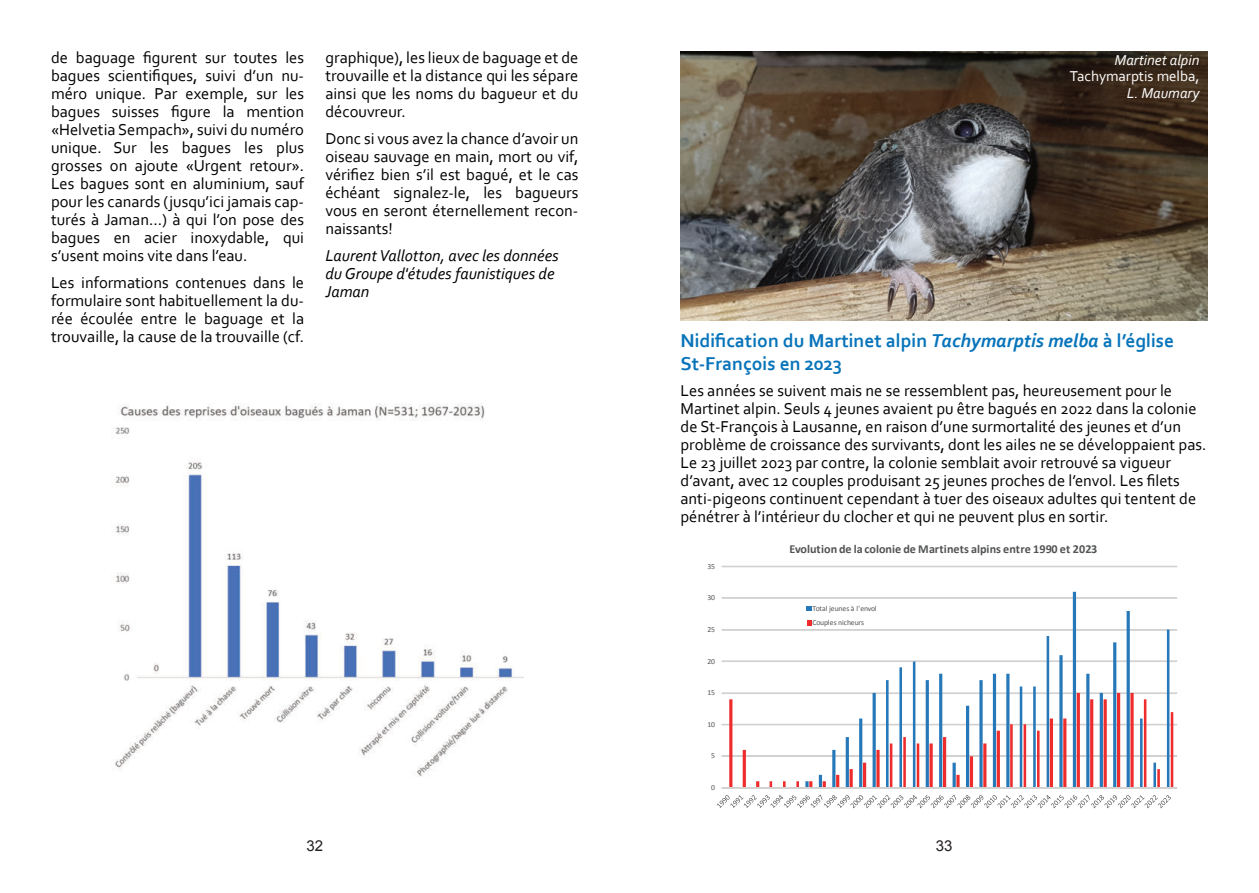
<style>
.page{position:relative;width:1259px;height:893px;background:#fff}
.page>*{position:absolute;margin:0;border:0;box-sizing:border-box;transform-origin:0 0}
.t1{font:700 19.5px/23.5px "Corbel";color:#0774ba}
.t2{font:16.5px/18px "Corbel";color:#000001;text-align:justify}
.t3{font:italic 16.5px/18px "Corbel";color:#000001}
.t4{font:italic 15px "Corbel";color:#fff}
.t5{font:15px "Corbel";color:#fff}
.t6{font:15px "Arial";color:#231f20}
.t7{font:700 12.15px "Calibri";letter-spacing:.015em;color:#525354}
.t8{font:7.65px/14.4px "Calibri";letter-spacing:-.01em;color:#525354}
.s1{font-style:italic}
</style>
<div class="page">
<img style="left:115px;top:404px;width:408px;height:373px">
<img style="left:680px;top:51px;width:528px;height:270px">
<hr style="left:722px;top:630px;width:454px;height:1px;background:#d2d1cf">
<hr style="left:722px;top:598px;width:454px;height:1px;background:#d2d1cf">
<div style="left:721px;top:755px;width:456px;height:2px;border:1px solid #d2d1cf"></div>
<div style="left:721px;top:724px;width:456px;height:1px;border:1px solid #d2d1cf"></div>
<div style="left:721px;top:693px;width:456px;height:1px;border:1px solid #d2d1cf"></div>
<div style="left:721px;top:661px;width:456px;height:1px;border:1px solid #d2d1cf"></div>
<div style="left:721px;top:629px;width:456px;height:1px;border:1px solid #d2d1cf"></div>
<div style="left:721px;top:597px;width:456px;height:1px;border:1px solid #d2d1cf"></div>
<div style="left:721px;top:566px;width:456px;height:1px;border:1px solid #d2d1cf"></div>
<hr style="left:832px;top:750px;width:3px;height:38px;background:#2678b8">
<svg style="left:845px;top:737px;width:4px;height:50px"></svg>
<hr style="left:859px;top:718px;width:3px;height:70px;background:#2678b8">
<hr style="left:872px;top:693px;width:3px;height:95px;background:#2678b8">
<hr style="left:886px;top:680px;width:2px;height:108px;background:#2678b8">
<hr style="left:899px;top:667px;width:3px;height:121px;background:#2678b8">
<hr style="left:913px;top:662px;width:2px;height:126px;background:#2678b8">
<svg style="left:925px;top:680px;width:4px;height:107px"></svg>
<hr style="left:939px;top:674px;width:3px;height:114px;background:#2678b8">
<hr style="left:952px;top:763px;width:3px;height:25px;background:#2678b8">
<hr style="left:966px;top:706px;width:3px;height:82px;background:#2678b8">
<hr style="left:979px;top:680px;width:3px;height:108px;background:#2678b8">
<hr style="left:993px;top:674px;width:3px;height:114px;background:#2678b8">
<hr style="left:1006px;top:674px;width:3px;height:114px;background:#2678b8">
<hr style="left:1019px;top:686px;width:3px;height:102px;background:#2678b8">
<hr style="left:1033px;top:686px;width:2px;height:102px;background:#2678b8">
<hr style="left:1046px;top:636px;width:3px;height:152px;background:#2678b8">
<hr style="left:1059px;top:655px;width:3px;height:133px;background:#2678b8">
<svg style="left:1072px;top:592px;width:4px;height:195px"></svg>
<hr style="left:1086px;top:674px;width:3px;height:114px;background:#2678b8">
<svg style="left:1099px;top:693px;width:4px;height:94px"></svg>
<hr style="left:1113px;top:642px;width:3px;height:146px;background:#2678b8">
<hr style="left:1126px;top:611px;width:3px;height:177px;background:#2678b8">
<hr style="left:1140px;top:718px;width:2px;height:70px;background:#2678b8">
<hr style="left:1153px;top:763px;width:3px;height:25px;background:#2678b8">
<hr style="left:1167px;top:630px;width:2px;height:158px;background:#2678b8">
<hr style="left:729px;top:699px;width:3px;height:89px;background:#ee2c2c">
<svg style="left:742px;top:750px;width:4px;height:37px"></svg>
<svg style="left:756px;top:781px;width:3px;height:6px"></svg>
<svg style="left:769px;top:781px;width:3px;height:6px"></svg>
<svg style="left:783px;top:781px;width:2px;height:6px"></svg>
<svg style="left:796px;top:781px;width:3px;height:6px"></svg>
<svg style="left:805px;top:781px;width:7px;height:6px"></svg>
<svg style="left:819px;top:775px;width:7px;height:12px"></svg>
<svg style="left:836px;top:775px;width:3px;height:12px"></svg>
<hr style="left:849px;top:769px;width:3px;height:19px;background:#ee2c2c">
<hr style="left:863px;top:763px;width:3px;height:25px;background:#ee2c2c">
<hr style="left:876px;top:750px;width:3px;height:38px;background:#ee2c2c">
<hr style="left:890px;top:743px;width:2px;height:45px;background:#ee2c2c">
<hr style="left:903px;top:737px;width:3px;height:51px;background:#ee2c2c">
<hr style="left:916px;top:743px;width:3px;height:45px;background:#ee2c2c">
<hr style="left:929px;top:743px;width:3px;height:45px;background:#ee2c2c">
<hr style="left:943px;top:737px;width:3px;height:51px;background:#ee2c2c">
<svg style="left:956px;top:775px;width:3px;height:12px"></svg>
<hr style="left:970px;top:756px;width:3px;height:32px;background:#ee2c2c">
<hr style="left:983px;top:743px;width:3px;height:45px;background:#ee2c2c">
<svg style="left:996px;top:731px;width:4px;height:56px"></svg>
<hr style="left:1010px;top:724px;width:2px;height:64px;background:#ee2c2c">
<hr style="left:1023px;top:724px;width:3px;height:64px;background:#ee2c2c">
<hr style="left:1037px;top:731px;width:2px;height:57px;background:#ee2c2c">
<svg style="left:1049px;top:718px;width:4px;height:69px"></svg>
<hr style="left:1063px;top:718px;width:3px;height:70px;background:#ee2c2c">
<svg style="left:1076px;top:693px;width:4px;height:94px"></svg>
<hr style="left:1090px;top:699px;width:3px;height:89px;background:#ee2c2c">
<hr style="left:1103px;top:699px;width:3px;height:89px;background:#ee2c2c">
<hr style="left:1117px;top:693px;width:3px;height:95px;background:#ee2c2c">
<hr style="left:1130px;top:693px;width:3px;height:95px;background:#ee2c2c">
<hr style="left:1144px;top:699px;width:2px;height:89px;background:#ee2c2c">
<svg style="left:1157px;top:769px;width:2px;height:18px"></svg>
<hr style="left:1170px;top:712px;width:3px;height:76px;background:#ee2c2c">
<div style="left:721px;top:787px;width:456px;height:2px;border:1px solid #d2d1cf"></div>
<svg style="left:717px;top:795px;width:453px;height:13px"></svg>
<svg style="left:806px;top:606px;width:5px;height:5px"></svg>
<svg style="left:807px;top:620px;width:63px;height:10px"></svg>
<p class="t2" style="left:51px;top:48px;width:254px">de baguage figurent sur toutes les bagues scientifiques, suivi d’un nu&shy;méro unique. Par exemple, sur les bagues suisses figure la mention «Helvetia Sempach», suivi du numéro unique. Sur les bagues les plus grosses on ajoute «Urgent retour».<br>Les bagues sont en aluminium, sauf pour les canards (jusqu’ici jamais cap&shy;turés à Jaman…) à qui l’on pose des bagues en acier inoxydable, qui s’usent moins vite dans l’eau.</p>
<p class="t2" style="left:51px;top:273px;width:254px">Les informations contenues dans le formulaire sont habituellement la du&shy;rée écoulée entre le baguage et la trouvaille, la cause de la trouvaille (cf.</p>
<p class="t2" style="left:325px;top:48px;width:254px">graphique), les lieux de baguage et de trouvaille et la distance qui les sépare ainsi que les noms du bagueur et du découvreur.</p>
<p class="t2" style="left:325px;top:129px;width:254px">Donc si vous avez la chance d’avoir un oiseau sauvage en main, mort ou vif, vérifiez bien s’il est bagué, et le cas échéant signalez-le, les bagueurs vous en seront éternellement recon&shy;naissants!</p>
<p class="t3" style="left:325px;top:246px;width:235px">Laurent Vallotton, avec les données du Groupe d'études faunistiques de<br>Jaman</p>
<p class="t4" style="left:1114px;top:50px;width:86px">Martinet alpin</p>
<p class="t5" style="left:1070px;top:67px;width:131px">Tachymarptis melba,</p>
<p class="t4" style="left:1127px;top:83px;width:74px">L. Maumary</p>
<p class="t1" style="left:680px;top:328px;width:495px">Nidification du Martinet alpin <span class="s1">Tachymarptis melba</span> à l’église<br>St-François en 2023</p>
<p class="t2" style="left:680px;top:381px;width:527px;text-align:left">Les années se suivent mais ne se ressemblent pas, heureusement pour le Martinet alpin. Seuls 4 jeunes avaient pu être bagués en 2022 dans la colonie de St-François à Lausanne, en raison d’une surmortalité des jeunes et d’un problème de croissance des survivants, dont les ailes ne se développaient pas.<br>Le 23 juillet 2023 par contre, la colonie semblait avoir retrouvé sa vigueur d’avant, avec 12 couples produisant 25 jeunes proches de l’envol. Les filets anti-pigeons continuent cependant à tuer des oiseaux adultes qui tentent de pénétrer à l’intérieur du clocher et qui ne peuvent plus en sortir.</p>
<p class="t8" style="left:707px;top:559px;width:9px">35</p>
<p class="t8" style="left:707px;top:590px;width:9px">30</p>
<p class="t8" style="left:707px;top:622px;width:9px">25</p>
<p class="t8" style="left:707px;top:654px;width:9px">20</p>
<p class="t8" style="left:707px;top:685px;width:9px">15</p>
<p class="t8" style="left:707px;top:717px;width:9px">10</p>
<p class="t8" style="left:711px;top:748px;width:5px">5</p>
<p class="t8" style="left:711px;top:780px;width:5px">0</p>
<p class="t7" style="left:789px;top:540px;width:309px">Evolution de la colonie de Martinets alpins entre 1990 et 2023</p>
<p class="t8" style="left:812px;top:601px;width:66px">Total jeunes à l'envol<br>Couples nicheurs</p>
<p class="t6" style="left:306px;top:835px;width:18px">32</p>
<p class="t6" style="left:936px;top:835px;width:18px">33</p>
</div>
